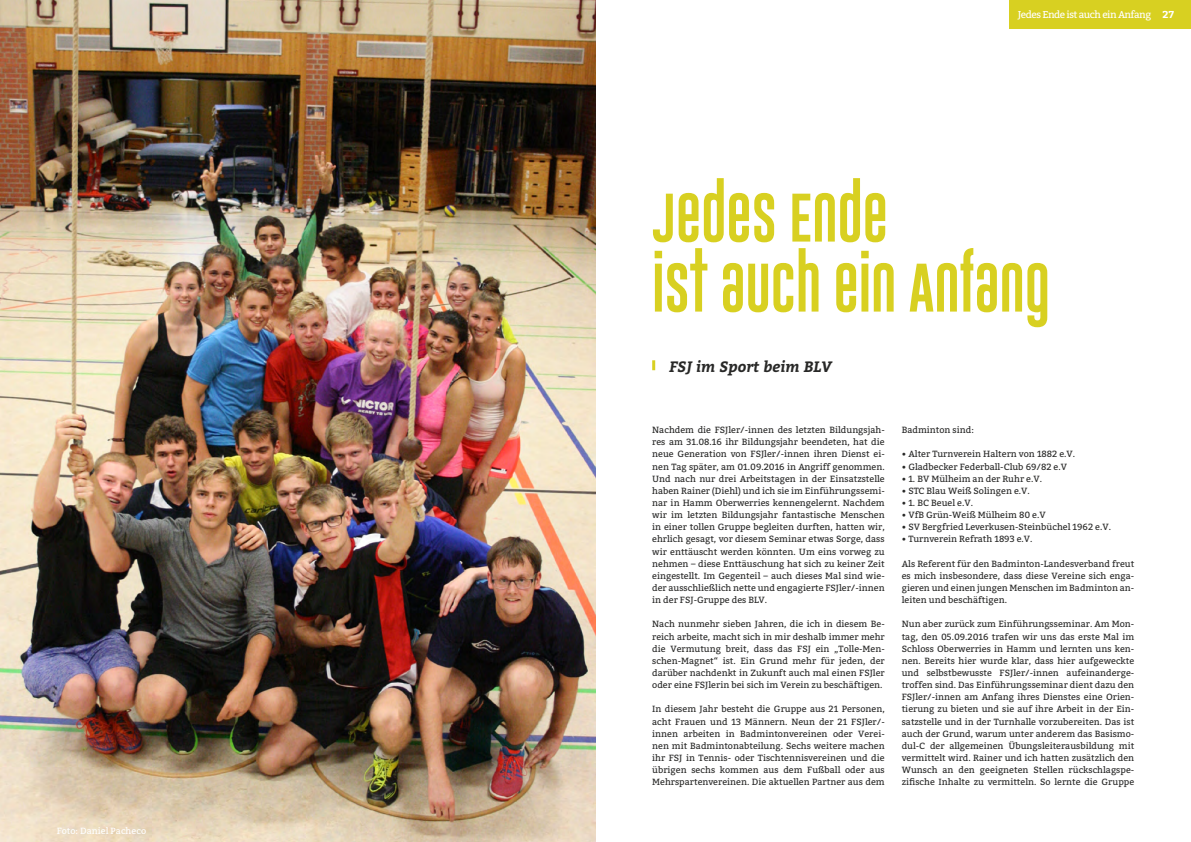
<style>
.page{position:relative;width:1191px;height:842px;background:#fff}
.page>*{position:absolute;margin:0;border:0;box-sizing:border-box;transform-origin:0 0}
.t1{font:50px/70px "Gobold Uplow";color:#d8d021}
.t2{font:italic 700 15px "Bitter";color:#282827}
.t3{font:10px "Bitter";letter-spacing:-.05em;color:#fff}
.t4{font:9px/12.1px "Bitter";color:#282827;text-align:justify}
.t5{font:9px "Bitter";color:#fff}
.s1{font-weight:700}
</style>
<div class="page">
<img style="left:0;top:0;width:595px;height:842px">
<svg style="left:652px;top:360px;width:3px;height:10px"></svg>
<div style="left:1009px;top:0;width:182px;height:28px;background:#d8d021"></div>
<p class="t5" style="left:57px;top:825px;width:91px">Foto: Daniel Pacheco</p>
<p class="t3" style="left:1017px;top:8px;width:158px">Jedes Ende ist auch ein Anfang <span class="s1">27</span></p>
<h1 class="t1" style="left:652px;top:183px;width:399px">JEDES ENDE<br>IST AUCH EIN ANFANG</h1>
<h2 class="t2" style="left:669px;top:357px;width:164px">FSJ im Sport beim BLV</h2>
<p class="t4" style="left:652px;top:424px;width:234px">Nachdem die FSJler/-innen des letzten Bildungsjah&shy;res am 31.08.16 ihr Bildungsjahr beendeten, hat die neue Generation von FSJler/-innen ihren Dienst ei&shy;nen Tag später, am 01.09.2016 in Angriff genommen.<br>Und nach nur drei Arbeitstagen in der Einsatzstelle haben Rainer (Diehl) und ich sie im Einführungssemi&shy;nar in Hamm Oberwerries kennengelernt. Nachdem wir im letzten Bildungsjahr fantastische Menschen in einer tollen Gruppe begleiten durften, hatten wir, ehrlich gesagt, vor diesem Seminar etwas Sorge, dass wir enttäuscht werden könnten. Um eins vorweg zu nehmen – diese Enttäuschung hat sich zu keiner Zeit eingestellt. Im Gegenteil – auch dieses Mal sind wie&shy;der ausschließlich nette und engagierte FSJler/-innen in der FSJ-Gruppe des BLV.</p>
<p class="t4" style="left:652px;top:618px;width:234px">Nach nunmehr sieben Jahren, die ich in diesem Be&shy;reich arbeite, macht sich in mir deshalb immer mehr die Vermutung breit, dass das FSJ ein „Tolle-Men&shy;schen-Magnet“ ist. Ein Grund mehr für jeden, der darüber nachdenkt in Zukunft auch mal einen FSJler oder eine FSJlerin bei sich im Verein zu beschäftigen.</p>
<p class="t4" style="left:652px;top:703px;width:234px">In diesem Jahr besteht die Gruppe aus 21 Personen, acht Frauen und 13 Männern. Neun der 21 FSJler/- innen arbeiten in Badmintonvereinen oder Verei&shy;nen mit Badmintonabteilung. Sechs weitere machen ihr FSJ in Tennis- oder Tischtennisvereinen und die übrigen sechs kommen aus dem Fußball oder aus Mehrspartenvereinen. Die aktuellen Partner aus dem</p>
<p class="t4" style="left:901px;top:424px;width:74px">Badminton sind:</p>
<p class="t4" style="left:901px;top:448px;width:175px">• Alter Turnverein Haltern von 1882 e.V.</p>
<p class="t4" style="left:901px;top:460px;width:167px">• Gladbecker Federball-Club 69/82 e.V</p>
<p class="t4" style="left:901px;top:473px;width:142px">• 1. BV Mülheim an der Ruhr e.V.</p>
<p class="t4" style="left:901px;top:485px;width:130px">• STC Blau Weiß Solingen e.V.</p>
<p class="t4" style="left:901px;top:497px;width:73px">• 1. BC Beuel e.V.</p>
<p class="t4" style="left:901px;top:509px;width:145px">• VfB Grün-Weiß Mülheim 80 e.V</p>
<p class="t4" style="left:901px;top:521px;width:211px">• SV Bergfried Leverkusen-Steinbüchel 1962 e.V.</p>
<p class="t4" style="left:901px;top:533px;width:132px">• Turnverein Refrath 1893 e.V.</p>
<p class="t4" style="left:901px;top:557px;width:234px">Als Referent für den Badminton-Landesverband freut es mich insbesondere, dass diese Vereine sich enga&shy;gieren und einen jungen Menschen im Badminton an&shy;leiten und beschäftigen.</p>
<p class="t4" style="left:901px;top:618px;width:234px">Nun aber zurück zum Einführungsseminar. Am Mon&shy;tag, den 05.09.2016 trafen wir uns das erste Mal im Schloss Oberwerries in Hamm und lernten uns ken&shy;nen. Bereits hier wurde klar, dass hier aufgeweckte und selbstbewusste FSJler/-innen aufeinanderge&shy;troffen sind. Das Einführungsseminar dient dazu den FSJler/-innen am Anfang ihres Dienstes eine Orien&shy;tierung zu bieten und sie auf ihre Arbeit in der Ein&shy;satzstelle und in der Turnhalle vorzubereiten. Das ist auch der Grund, warum unter anderem das Basismo&shy;dul-C der allgemeinen Übungsleiterausbildung mit vermittelt wird. Rainer und ich hatten zusätzlich den Wunsch an den geeigneten Stellen rückschlagspe&shy;zifische Inhalte zu vermitteln. So lernte die Gruppe</p>
</div>
